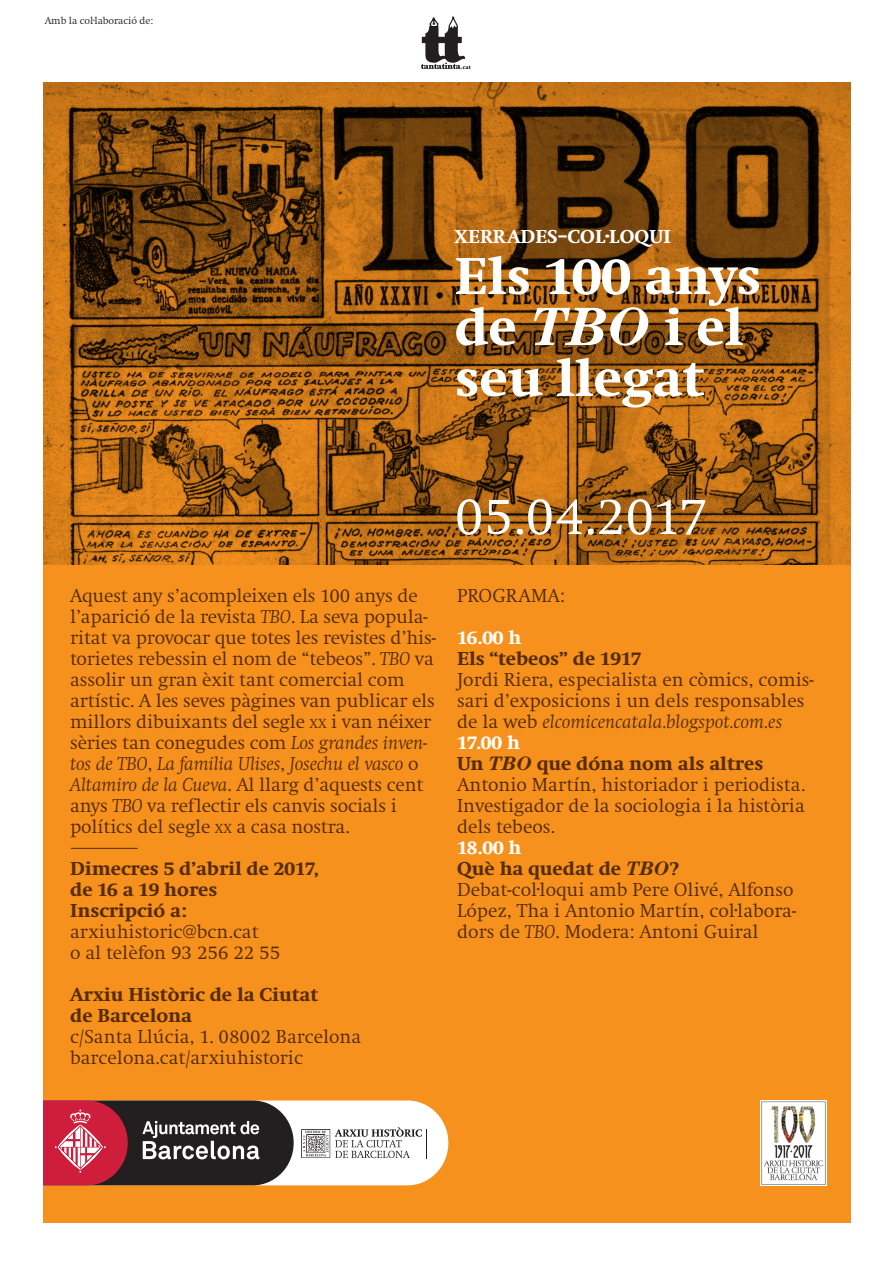
<style>
.page{position:relative;width:893px;height:1263px;background:#fff}
.page>*{position:absolute;margin:0;border:0;box-sizing:border-box;transform-origin:0 0}
.t1{font:800 54px/51px "Swift";color:#fff}
.t2{font:300 54px "Swift";letter-spacing:-.01em;color:#fff}
.t3{font:300 19.5px/21px "Swift";letter-spacing:-.01em;color:#552b00}
.t4{font:800 19.5px/21px "Swift";color:#552b00}
.t5{font:800 19.5px "Swift";color:#fff}
.t6{font:300 10.5px "Swift";letter-spacing:-.01em;color:#231f20}
.s1{font-family:"Century";font-weight:700;font-style:italic}
.s2{font-style:italic}
.s3{font-size:13.65px}
.s4{font-weight:800;color:#fff}
.s5{font-weight:800}
</style>
<div class="page">
<div style="left:43px;top:82px;width:807px;height:1140px;background:#f6911e"></div>
<img style="left:43px;top:83px;width:808px;height:482px">
<svg style="left:43px;top:1100px;width:405px;height:85px;background:#a18183"></svg>
<hr style="left:71px;top:848px;width:67px;height:1px;background:#552b00">
<svg style="left:421px;top:16px;width:50px;height:53px"></svg>
<img style="left:761px;top:1101px;width:65px;height:85px">
<p class="t6" style="left:45px;top:15px;width:110px">Amb la col·laboració de:</p>
<p class="t5" style="left:455px;top:226px;width:218px">XERRADES–COL·LOQUI</p>
<h1 class="t1" style="left:455px;top:251px;width:308px">Els 100 anys de <span class="s1">TBO</span> i el seu llegat</h1>
<h1 class="t2" style="left:455px;top:487px;width:254px">05.04.2017</h1>
<p class="t3" style="left:70px;top:585px;width:367px">Aquest any s’acompleixen els 100 anys de l’aparició de la revista <span class="s2">TBO</span>. La seva popula&shy;ritat va provocar que totes les revistes d’his&shy;torietes rebessin el nom de “tebeos”. <span class="s2">TBO</span> va assolir un gran èxit tant comercial com artístic. A les seves pàgines van publicar els millors dibuixants del segle <span class="s3">XX</span> i van néixer sèries tan conegudes com <span class="s2">Los grandes inven&shy;tos de TBO</span>, <span class="s2">La familia Ulises</span>, <span class="s2">Josechu el vasco</span> o <span class="s2">Altamiro de la Cueva</span>. Al llarg d’aquests cent anys <span class="s2">TBO</span> va reflectir els canvis socials i polítics del segle <span class="s3">XX</span> a casa nostra.</p>
<p class="t4" style="left:70px;top:858px;width:250px">Dimecres 5 d’abril de 2017, de 16 a 19 hores<br>Inscripció a:</p>
<p class="t3" style="left:70px;top:921px;width:212px">arxiuhistoric@bcn.cat<br>o al telèfon 93 256 22 55</p>
<p class="t4" style="left:70px;top:984px;width:250px">Arxiu Històric de la Ciutat de Barcelona</p>
<p class="t3" style="left:70px;top:1027px;width:293px">c/Santa Llúcia, 1. 08002 Barcelona barcelona.cat/arxiuhistoric</p>
<p class="t3" style="left:457px;top:586px;width:109px">PROGRAMA:</p>
<p class="t5" style="left:457px;top:627px;width:66px">16.00 h</p>
<p class="t4" style="left:457px;top:648px;width:186px">Els “tebeos” de 1917</p>
<p class="t3" style="left:457px;top:670px;width:358px">Jordi Riera, especialista en còmics, comis&shy;sari d’exposicions i un dels responsables de la web <span class="s2">elcomicencatala.blogspot.com.es </span><span class="s4">17.00 h<br></span><span class="s5">Un</span> <span class="s1">TBO</span> <span class="s5">que dóna nom als altres </span>Antonio Martín, historiador i periodista.<br>Investigador de la sociologia i la història dels tebeos.</p>
<p class="t3" style="left:457px;top:838px;width:340px"><span class="s4">18.00 h<br></span><span class="s5">Què ha quedat de</span> <span class="s1">TBO</span><span class="s5">?<br></span>Debat-col·loqui amb Pere Olivé, Alfonso<br>López, Tha i Antonio Martín, col·labora&shy;dors de <span class="s2">TBO</span>. Modera: Antoni Guiral</p>
</div>
